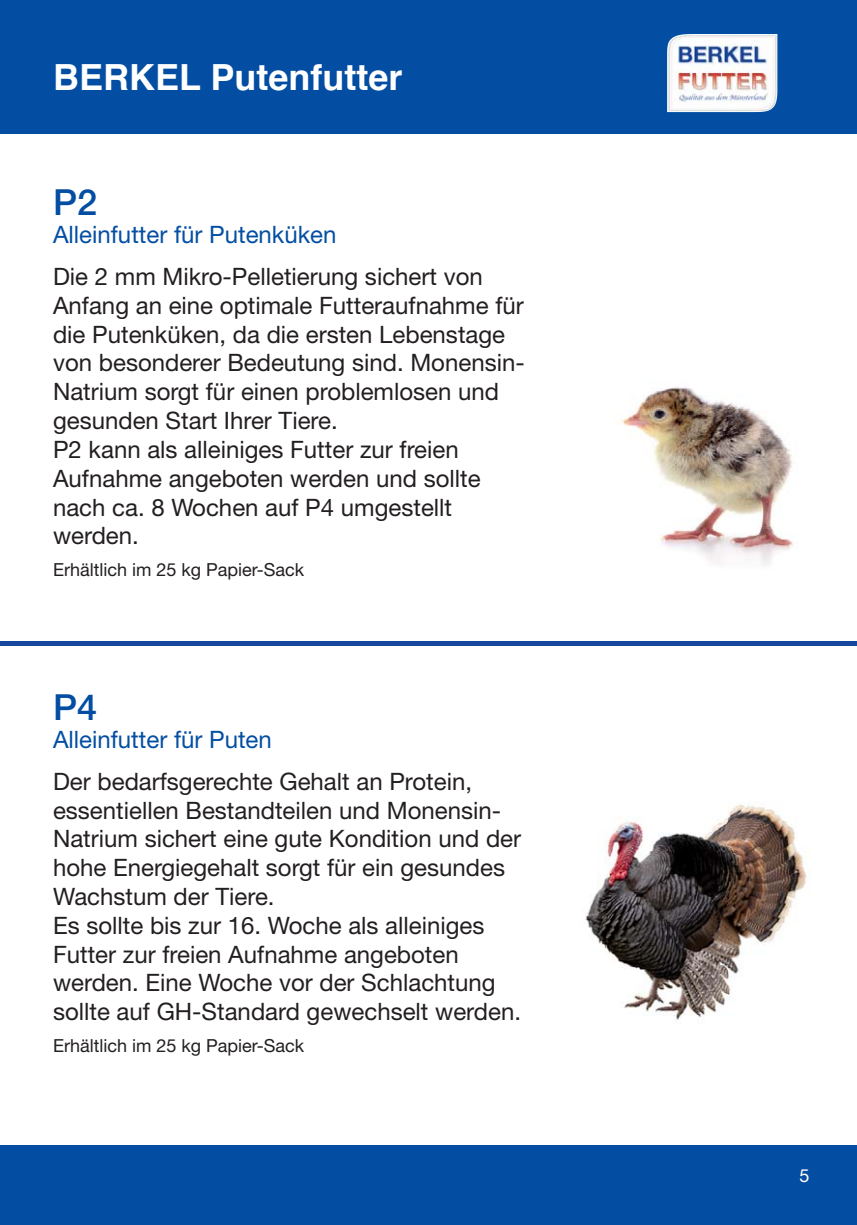
<style>
.page{position:relative;width:857px;height:1225px;background:#fff}
.page>*{position:absolute;margin:0;border:0;box-sizing:border-box;transform-origin:0 0}
.t1{font:700 36px "Helvetica";color:#fff}
.t2{font:500 36px "Helvetica Neue";color:#034ea2}
.t3{font:24px/28.8px "Helvetica Neue";color:#231f20}
.t4{font:24px "Helvetica Neue";color:#034ea2}
.t5{font:18px "Helvetica Neue";color:#231f20}
.t6{font:18px "Helvetica Neue";color:#fff}
</style>
<div class="page">
<div style="left:0;top:1145px;width:856px;height:80px;background:#034ea2"></div>
<div style="left:0;top:1px;width:856px;height:133px;background:#034ea2"></div>
<hr style="left:0;top:641px;width:856px;height:4px;background:#17469d">
<img style="left:617px;top:387px;width:176px;height:178px">
<img style="left:584px;top:802px;width:223px;height:220px">
<img style="left:776px;top:34px;width:1px;height:66px">
<h1 class="t1" style="left:53px;top:62px;width:351px">BERKEL Putenfutter</h1>
<h1 class="t2" style="left:53px;top:189px;width:46px">P2</h1>
<p class="t4" style="left:53px;top:226px;width:285px">Alleinfutter für Putenküken</p>
<p class="t3" style="left:53px;top:264px;width:473px">Die 2 mm Mikro-Pelletierung sichert von Anfang an eine optimale Futteraufnahme für die Putenküken, da die ersten Lebenstage von besonderer Bedeutung sind. Monensin-Natrium sorgt für einen problemlosen und gesunden Start Ihrer Tiere.<br>P2 kann als alleiniges Futter zur freien Aufnahme angeboten werden und sollte nach ca. 8 Wochen auf P4 umgestellt werden.</p>
<p class="t5" style="left:53px;top:563px;width:253px">Erhältlich im 25 kg Papier-Sack</p>
<h1 class="t2" style="left:53px;top:694px;width:46px">P4</h1>
<p class="t4" style="left:53px;top:730px;width:220px">Alleinfutter für Puten</p>
<p class="t3" style="left:53px;top:769px;width:469px">Der bedarfsgerechte Gehalt an Protein, essentiellen Bestandteilen und Monensin-Natrium sichert eine gute Kondition und der hohe Energiegehalt sorgt für ein gesundes Wachstum der Tiere.<br>Es sollte bis zur 16. Woche als alleiniges Futter zur freien Aufnahme angeboten werden. Eine Woche vor der Schlachtung sollte auf GH-Standard gewechselt werden.</p>
<p class="t5" style="left:53px;top:1039px;width:253px">Erhältlich im 25 kg Papier-Sack</p>
<p class="t6" style="left:799px;top:1169px;width:12px">5</p>
</div>
